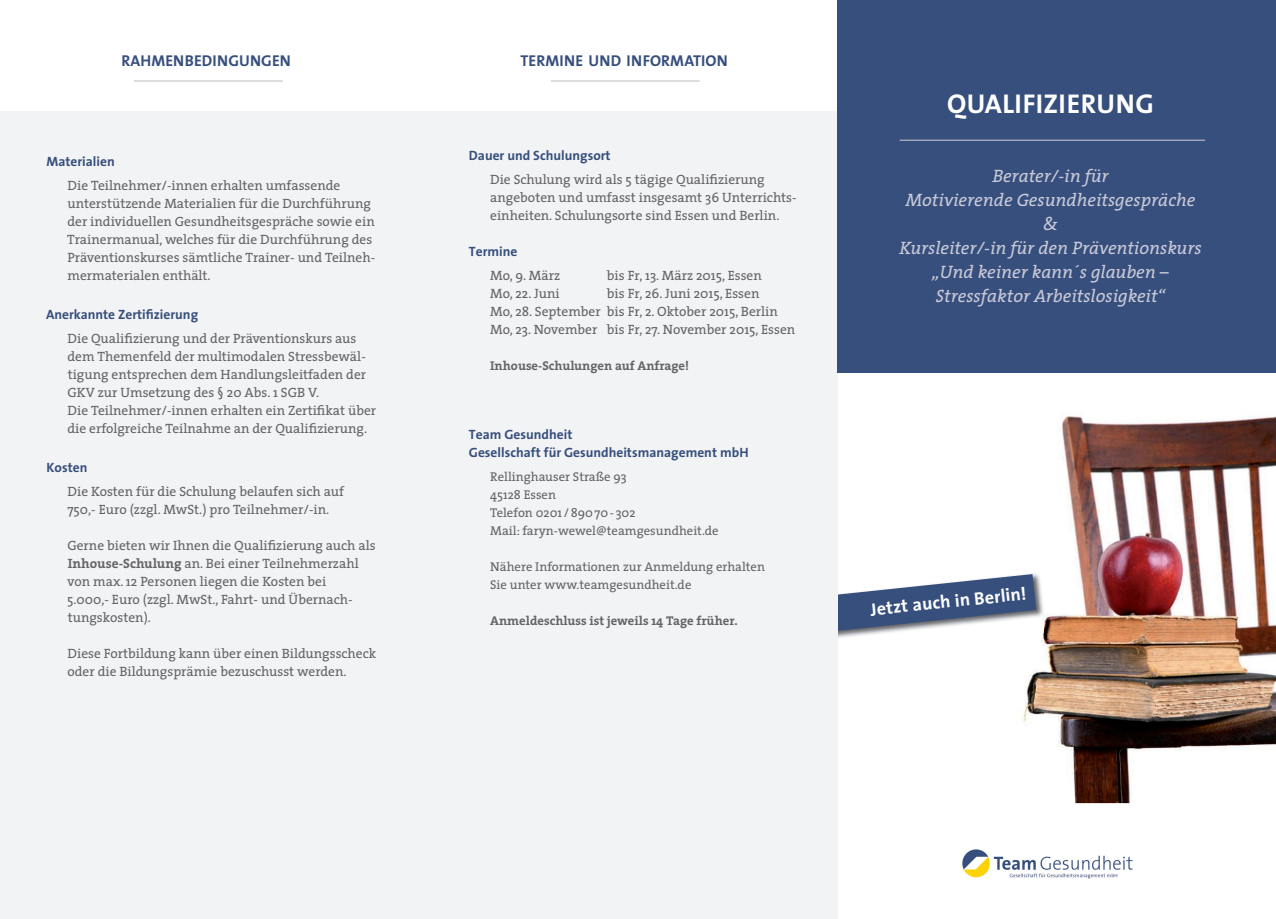
<style>
.page{position:relative;width:1276px;height:919px;background:#fff}
.page>*{position:absolute;margin:0;border:0;box-sizing:border-box;transform-origin:0 0}
.t1{font:700 27.3px "The Sans";letter-spacing:.015em;color:#fff}
.t2{font:italic 18px/24px "The Serif";color:#cacad9;text-align:center}
.t3{font:700 18px "The Sans";color:#fff}
.t4{font:700 15.75px "The Sans";letter-spacing:.005em;color:#374f7d}
.t5{font:13.5px/18px "The Serif";color:#636366}
.t6{font:700 13.5px/18px "The Sans";color:#374f7d}
.t7{font:12.75px/18px "The Serif";color:#636366}
.t8{font:700 12.75px "The Serif";color:#636366}
.s1{font-weight:700}
</style>
<div class="page">
<img style="left:966px;top:372px;width:310px;height:431px">
<div style="left:0;top:112px;width:838px;height:806px;background:#f2f3f4"></div>
<div style="left:838px;top:0;width:438px;height:372px;background:#374f7d"></div>
<hr style="left:899px;top:140px;width:306px;height:1px;background:#cacad9">
<hr style="left:551px;top:81px;width:148px;height:1px;background:#bcbdc0">
<hr style="left:134px;top:81px;width:149px;height:1px;background:#bcbdc0">
<img style="left:962px;top:849px;width:171px;height:30px">
<img style="left:838px;top:572px;width:205px;height:67px">
<svg style="left:838px;top:574px;width:198px;height:57px"></svg>
<p class="t4" style="left:121px;top:47px;width:171px">RAHMENBEDINGUNGEN</p>
<p class="t4" style="left:520px;top:47px;width:209px">TERMINE UND INFORMATION</p>
<p class="t6" style="left:46px;top:152px;width:70px">Materialien</p>
<p class="t5" style="left:67px;top:176px;width:309px">Die Teilnehmer/-innen erhalten umfassende unterstützende Materialien für die Durchführung der individuellen Gesundheitsgespräche sowie ein Trainermanual, welches für die Durchführung des Präventionskurses sämtliche Trainer- und Teilneh&shy;mermaterialen enthält.</p>
<p class="t6" style="left:46px;top:305px;width:154px">Anerkannte Zertifizierung</p>
<p class="t5" style="left:67px;top:329px;width:310px">Die Qualifizierung und der Präventionskurs aus dem Themenfeld der multimodalen Stressbewäl&shy;tigung entsprechen dem Handlungsleitfaden der GKV zur Umsetzung des § 20 Abs. 1 SGB V.<br>Die Teilnehmer/-innen erhalten ein Zertifikat über die erfolgreiche Teilnahme an der Qualifizierung.</p>
<p class="t6" style="left:47px;top:458px;width:42px">Kosten</p>
<p class="t5" style="left:67px;top:482px;width:278px">Die Kosten für die Schulung belaufen sich auf<br>750,- Euro (zzgl. MwSt.) pro Teilnehmer/-in.</p>
<p class="t5" style="left:67px;top:536px;width:310px">Gerne bieten wir Ihnen die Qualifizierung auch als <span class="s1">Inhouse-Schulung</span> an. Bei einer Teilnehmerzahl von max. 12 Personen liegen die Kosten bei<br>5.000,- Euro (zzgl. MwSt., Fahrt- und Übernach&shy;tungskosten).</p>
<p class="t5" style="left:67px;top:644px;width:310px">Diese Fortbildung kann über einen Bildungsscheck oder die Bildungsprämie bezuschusst werden.</p>
<p class="t6" style="left:469px;top:146px;width:143px">Dauer und Schulungsort</p>
<p class="t5" style="left:490px;top:170px;width:308px">Die Schulung wird als 5 tägige Qualifizierung angeboten und umfasst insgesamt 36 Unterrichts&shy;einheiten. Schulungsorte sind Essen und Berlin.</p>
<p class="t6" style="left:469px;top:242px;width:50px">Termine</p>
<p class="t5" style="left:490px;top:266px;width:71px">Mo, 9. März</p>
<p class="t5" style="left:607px;top:266px;width:156px">bis Fr, 13. März 2015, Essen</p>
<p class="t5" style="left:490px;top:284px;width:71px">Mo, 22. Juni</p>
<p class="t5" style="left:490px;top:284px;width:307px;text-indent:117px">bis Fr, 26. Juni 2015, Essen<br>Mo, 28. September bis Fr, 2. Oktober 2015, Berlin<br>Mo, 23. November bis Fr, 27. November 2015, Essen</p>
<p class="t8" style="left:490px;top:355px;width:200px">Inhouse-Schulungen auf Anfrage!</p>
<p class="t6" style="left:469px;top:425px;width:281px">Team Gesundheit<br>Gesellschaft für Gesundheitsmanagement mbH</p>
<p class="t7" style="left:490px;top:467px;width:230px">Rellinghauser Straße 93<br>45128 Essen<br>Telefon 0201 / 890 70 - 302<br>Mail: faryn-wewel@teamgesundheit.de</p>
<p class="t7" style="left:490px;top:557px;width:276px">Nähere Informationen zur Anmeldung erhalten<br>Sie unter www.teamgesundheit.de</p>
<p class="t8" style="left:490px;top:610px;width:249px">Anmeldeschluss ist jeweils 14 Tage früher.</p>
<h1 class="t1" style="left:947px;top:80px;width:208px">QUALIFIZIERUNG</h1>
<h2 class="t2" style="left:899px;top:163px;width:304px">Berater/-in für<br>Motivierende Gesundheitsgespräche &amp;<br>Kursleiter/-in für den Präventionskurs „Und keiner kann´s glauben –<br>Stressfaktor Arbeitslosigkeit“</h2>
<h2 class="t3" style="left:869px;top:594px;width:158px;rotate:-6deg">Jetzt auch in Berlin!</h2>
</div>
